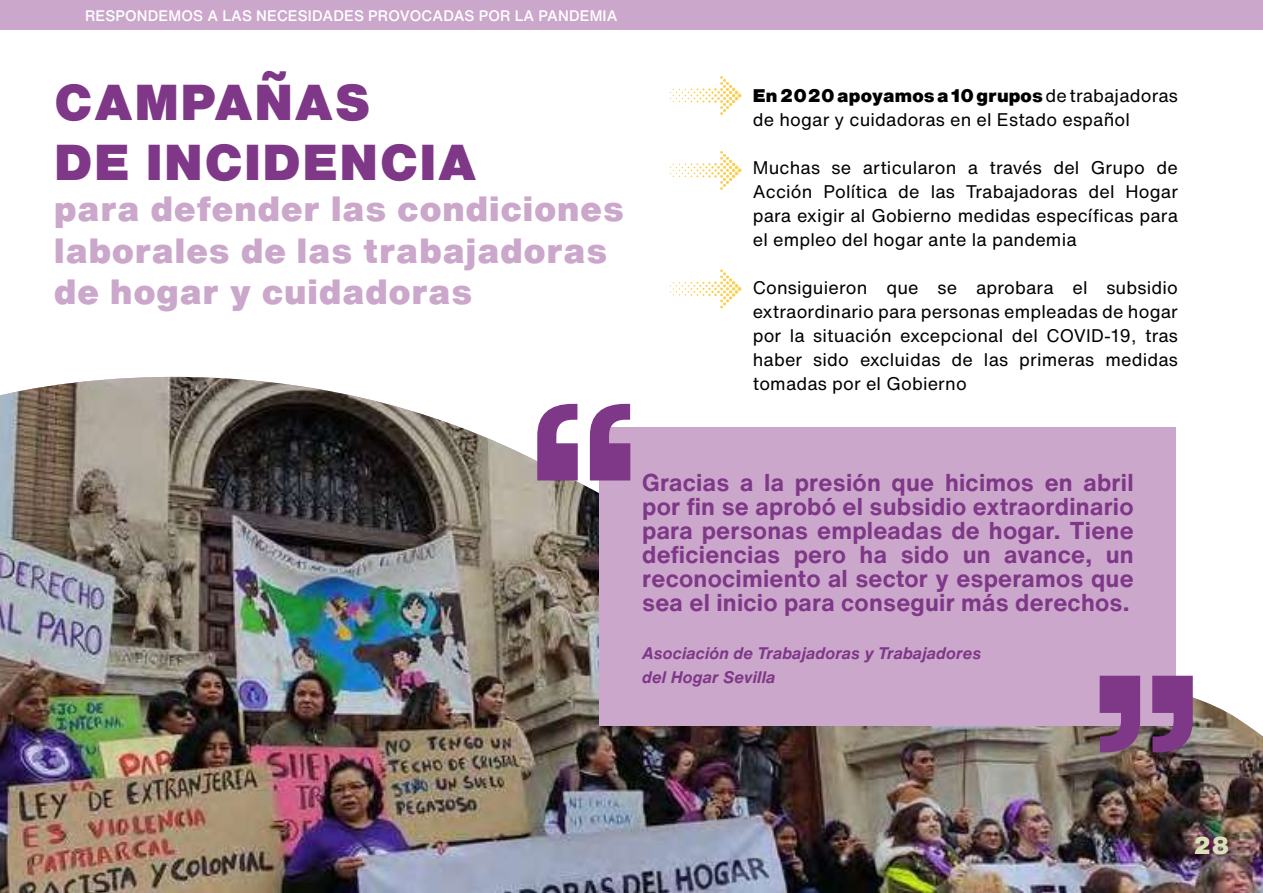
<style>
.page{position:relative;width:1263px;height:893px;background:#fff}
.page>*{position:absolute;margin:0;border:0;box-sizing:border-box;transform-origin:0 0}
.t1{font:700 248.25px "Helvetica Now Text";color:#7f3788}
.t2{font:900 49.5px/59.4px "Helvetica Now Text";letter-spacing:.03em;color:#7f3788}
.t3{font:900 34.5px/41.4px "Helvetica Now Text";letter-spacing:.03em;color:#cba7cb}
.t4{font:700 24px/24px "Helvetica Now Text";letter-spacing:.01em;color:#7f3788;text-align:justify}
.t5{font:900 24px "Helvetica Now Text";color:#d7e2b7}
.t6{font:18px/24px "Helvetica Now Text";letter-spacing:.01em;color:#000;text-align:justify}
.t7{font:italic 700 16.5px/24px "Helvetica Now Text";letter-spacing:.01em;color:#7f3788}
.t8{font:500 15px "Helvetica Now Text";letter-spacing:.01em;color:#fff}
.s1{font-weight:900}
</style>
<div class="page">
<img style="left:0;top:377px;width:1263px;height:516px">
<div style="left:0;top:0;width:1263px;height:30px;background:#cba7cb"></div>
<svg style="left:670px;top:76px;width:71px;height:39px"></svg>
<svg style="left:670px;top:269px;width:71px;height:39px"></svg>
<div style="left:600px;top:428px;width:576px;height:298px;background:#cba7cb"></div>
<svg style="left:670px;top:151px;width:71px;height:39px"></svg>
<p class="t8" style="left:85px;top:5px;width:534px">RESPONDEMOS A LAS NECESIDADES PROVOCADAS POR LA PANDEMIA</p>
<h2 class="t2" style="left:54px;top:72px;width:424px">CAMPAÑAS<br>DE INCIDENCIA</h2>
<h3 class="t3" style="left:54px;top:188px;width:571px">para defender las condiciones laborales de las trabajadoras de hogar y cuidadoras</h3>
<h1 class="t1" style="left:530px;top:305px;width:109px">“</h1>
<p class="t6" style="left:753px;top:83px;width:427px"><span class="s1">En 2020 apoyamos a 10 grupos</span> de trabajadoras de hogar y cuidadoras en el Estado español</p>
<p class="t6" style="left:753px;top:155px;width:427px">Muchas se articularon a través del Grupo de Acción Política de las Trabajadoras del Hogar para exigir al Gobierno medidas específicas para el empleo del hogar ante la pandemia</p>
<p class="t6" style="left:753px;top:275px;width:427px">Consiguieron que se aprobara el subsidio extraordinario para personas empleadas de hogar por la situación excepcional del COVID-19, tras haber sido excluidas de las primeras medidas tomadas por el Gobierno</p>
<p class="t4" style="left:642px;top:470px;width:493px">Gracias a la presión que hicimos en abril por fin se aprobó el subsidio extraordinario para personas empleadas de hogar. Tiene deficiencias pero ha sido un avance, un reconocimiento al sector y esperamos que sea el inicio para conseguir más derechos.</p>
<p class="t7" style="left:642px;top:641px;width:341px">Asociación de Trabajadoras y Trabajadores del Hogar Sevilla</p>
<h1 class="t1" style="left:1092px;top:577px;width:109px">”</h1>
<h3 class="t5" style="left:1193px;top:828px;width:38px">28</h3>
</div>
